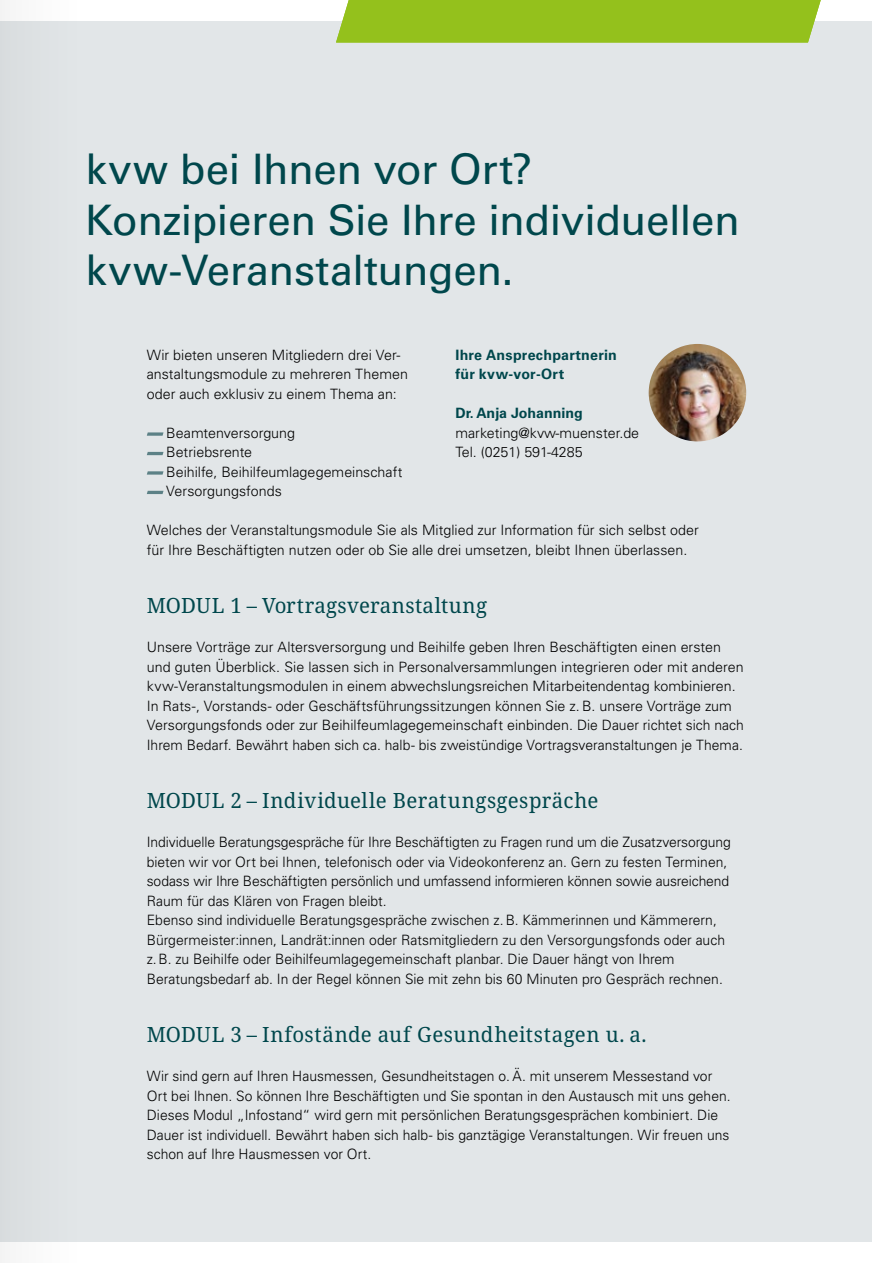
<style>
.page{position:relative;width:893px;height:1263px;background:#fff}
.page>*{position:absolute;margin:0;border:0;box-sizing:border-box;transform-origin:0 0}
.t1{font:42px/50.4px "Univers LT Std";letter-spacing:-.01em;color:#00474c}
.t2{font:21px "Noto Serif";letter-spacing:.02em;color:#00474c}
.t3{font:300 14.25px/19.5px "Univers LT Std";color:#000}
.t4{font:700 14.25px/19.5px "Univers LT Std";letter-spacing:.015em;color:#00474c}
</style>
<div class="page">
<div style="left:0;top:21px;width:872px;height:1220px;background:#e2e6e8"></div>
<img style="left:649px;top:344px;width:97px;height:97px;border-radius:49px">
<svg style="left:147px;top:432px;width:17px;height:4px"></svg>
<svg style="left:147px;top:452px;width:17px;height:3px"></svg>
<svg style="left:147px;top:471px;width:17px;height:4px"></svg>
<svg style="left:147px;top:491px;width:17px;height:3px"></svg>
<div style="left:336px;top:0;width:485px;height:43px;background:#94c11c"></div>
<div style="left:0;top:0;width:77px;height:1263px;background:#dde1e3"></div>
<h1 class="t1" style="left:85px;top:144px;width:656px">kvw bei Ihnen vor Ort?<br>Konzipieren Sie Ihre individuellen kvw-Veranstaltungen.</h1>
<p class="t4" style="left:455px;top:345px;width:163px">Ihre Ansprechpartnerin für kvw-vor-Ort</p>
<p class="t4" style="left:455px;top:404px;width:129px">Dr. Anja Johanning</p>
<p class="t3" style="left:455px;top:423px;width:185px">marketing@kvw-muenster.de<br>Tel. (0251) 591-4285</p>
<p class="t3" style="left:147px;top:345px;width:263px">Wir bieten unseren Mitgliedern drei Ver&shy;anstaltungsmodule zu mehreren Themen oder auch exklusiv zu einem Thema an:</p>
<p class="t3" style="left:166px;top:423px;width:238px">Beamtenversorgung<br>Betriebsrente<br>Beihilfe, Beihilfeumlagegemeinschaft<br>Versorgungsfonds</p>
<p class="t3" style="left:147px;top:520px;width:554px">Welches der Veranstaltungsmodule Sie als Mitglied zur Information für sich selbst oder für Ihre Beschäftigten nutzen oder ob Sie alle drei umsetzen, bleibt Ihnen überlassen.</p>
<h2 class="t2" style="left:147px;top:591px;width:342px">MODUL 1 – Vortragsveranstaltung</h2>
<p class="t3" style="left:147px;top:638px;width:599px">Unsere Vorträge zur Altersversorgung und Beihilfe geben Ihren Beschäftigten einen ersten und guten Überblick. Sie lassen sich in Personalversammlungen integrieren oder mit anderen kvw-Veranstaltungsmodulen in einem abwechslungsreichen Mitarbeitendentag kombinieren.<br>In Rats-, Vorstands- oder Geschäftsführungssitzungen können Sie z. B. unsere Vorträge zum Versorgungsfonds oder zur Beihilfeumlagegemeinschaft einbinden. Die Dauer richtet sich nach Ihrem Bedarf. Bewährt haben sich ca. halb- bis zweistündige Vortragsveranstaltungen je Thema.</p>
<h2 class="t2" style="left:147px;top:786px;width:453px">MODUL 2 – Individuelle Beratungsgespräche</h2>
<p class="t3" style="left:147px;top:833px;width:585px">Individuelle Beratungsgespräche für Ihre Beschäftigten zu Fragen rund um die Zusatzversorgung bieten wir vor Ort bei Ihnen, telefonisch oder via Videokonferenz an. Gern zu festen Terminen, sodass wir Ihre Beschäftigten persönlich und umfassend informieren können sowie ausreichend Raum für das Klären von Fragen bleibt.<br>Ebenso sind individuelle Beratungsgespräche zwischen z. B. Kämmerinnen und Kämmerern, Bürgermeister:innen, Landrät:innen oder Ratsmitgliedern zu den Versorgungsfonds oder auch z.B. zu Beihilfe oder Beihilfeumlagegemeinschaft planbar. Die Dauer hängt von Ihrem Beratungsbedarf ab. In der Regel können Sie mit zehn bis 60 Minuten pro Gespräch rechnen.</p>
<h2 class="t2" style="left:147px;top:1020px;width:501px">MODUL 3 – Infostände auf Gesundheitstagen u. a.</h2>
<p class="t3" style="left:147px;top:1067px;width:585px">Wir sind gern auf Ihren Hausmessen, Gesundheitstagen o. Ä. mit unserem Messestand vor Ort bei Ihnen. So können Ihre Beschäftigten und Sie spontan in den Austausch mit uns gehen.<br>Dieses Modul „Infostand“ wird gern mit persönlichen Beratungsgesprächen kombiniert. Die Dauer ist individuell. Bewährt haben sich halb- bis ganztägige Veranstaltungen. Wir freuen uns schon auf Ihre Hausmessen vor Ort.</p>
</div>
